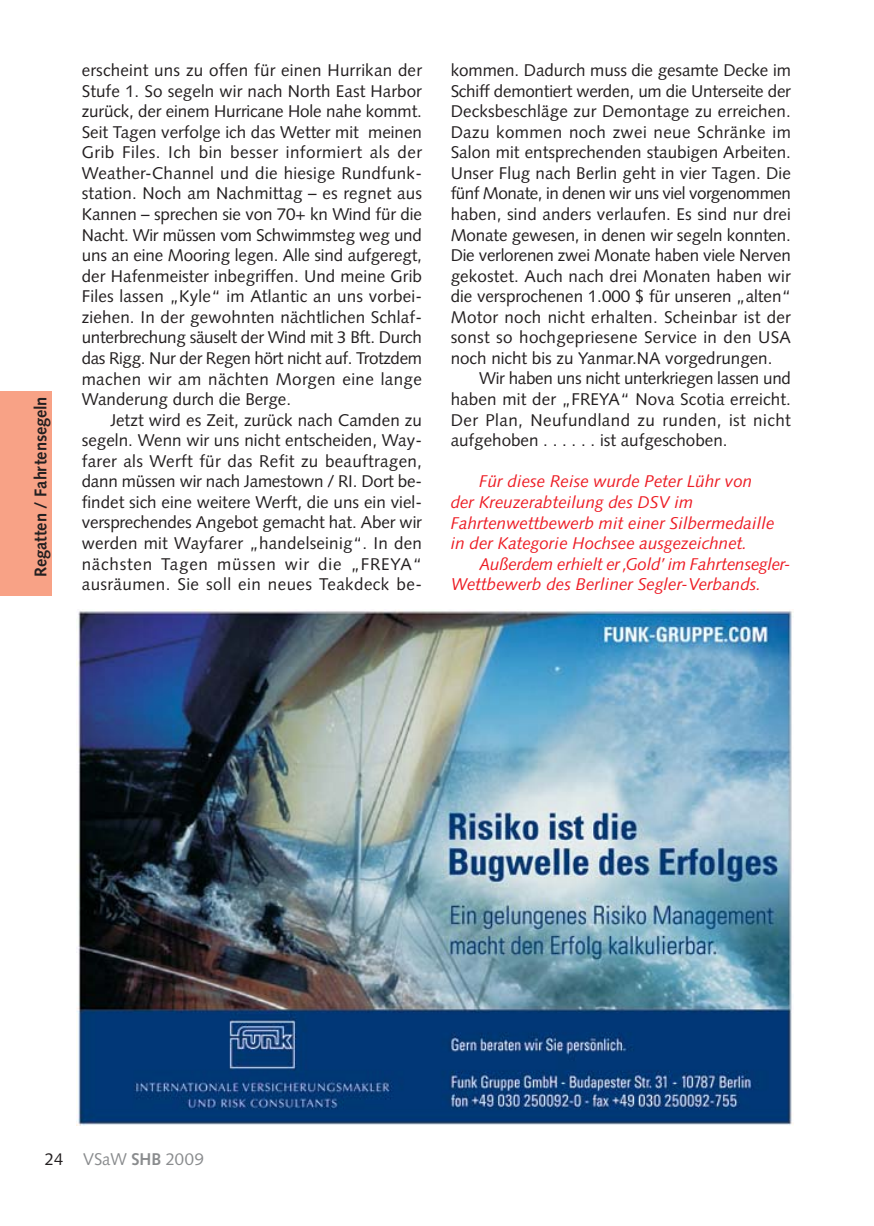
<style>
.page{position:relative;width:874px;height:1226px;background:#fff}
.page>*{position:absolute;margin:0;border:0;box-sizing:border-box;transform-origin:0 0}
.t1{font:17px/20.6px "Syntax";letter-spacing:.02em;color:#231f20;text-align:justify}
.t2{font:italic 17px/20.6px "Syntax";color:#ed1c24}
.t3{font:700 17px "Syntax";letter-spacing:-.005em;color:#231f20}
.t4{font:17px "Syntax";color:#8a8c8e}
.s1{color:#231f20}
.s2{font-weight:700}
</style>
<div class="page">
<img style="left:77px;top:610px;width:715px;height:516px">
<div style="left:1px;top:391px;width:51px;height:204px;background:#f8a286"></div>
<p class="t3" style="left:34px;top:577px;width:182px;rotate:-90deg">Regatten / Fahrtensegeln</p>
<p class="t1" style="left:82px;top:61px;width:342px">erscheint uns zu offen für einen Hurrikan der Stufe 1. So segeln wir nach North East Harbor zurück, der einem Hurricane Hole nahe kommt.<br>Seit Tagen verfolge ich das Wetter mit meinen Grib Files. Ich bin besser informiert als der Weather-Channel und die hiesige Rundfunk&shy;station. Noch am Nachmittag – es regnet aus Kannen – sprechen sie von 70+ kn Wind für die Nacht. Wir müssen vom Schwimmsteg weg und uns an eine Mooring legen. Alle sind aufgeregt, der Hafenmeister inbegriffen. Und meine Grib Files lassen „Kyle“ im Atlantic an uns vorbei&shy;ziehen. In der gewohnten nächtlichen Schlaf&shy;unterbrechung säuselt der Wind mit 3 Bft. Durch das Rigg. Nur der Regen hört nicht auf. Trotzdem machen wir am nächten Morgen eine lange Wanderung durch die Berge.</p>
<p class="t1" style="left:82px;top:411px;width:342px;text-indent:29px">Jetzt wird es Zeit, zurück nach Camden zu segeln. Wenn wir uns nicht entscheiden, Way&shy;farer als Werft für das Refit zu beauftragen, dann müssen wir nach Jamestown / RI. Dort be&shy;findet sich eine weitere Werft, die uns ein viel&shy;versprechendes Angebot gemacht hat. Aber wir werden mit Wayfarer „handelseinig“. In den nächsten Tagen müssen wir die „FREYA“ ausräumen. Sie soll ein neues Teakdeck be-</p>
<p class="t1" style="left:451px;top:61px;width:342px">kommen. Dadurch muss die gesamte Decke im Schiff demontiert werden, um die Unterseite der Decksbeschläge zur Demontage zu erreichen.<br>Dazu kommen noch zwei neue Schränke im Salon mit entsprechenden staubigen Arbeiten.<br>Unser Flug nach Berlin geht in vier Tagen. Die fünf Monate, in denen wir uns viel vorgenommen haben, sind anders verlaufen. Es sind nur drei Monate gewesen, in denen wir segeln konnten.<br>Die verlorenen zwei Monate haben viele Nerven gekostet. Auch nach drei Monaten haben wir die versprochenen 1.000 $ für unseren „alten“ Motor noch nicht erhalten. Scheinbar ist der sonst so hochgepriesene Service in den USA noch nicht bis zu Yanmar.NA vorgedrungen.</p>
<p class="t1" style="left:451px;top:370px;width:342px;text-indent:29px">Wir haben uns nicht unterkriegen lassen und haben mit der „FREYA“ Nova Scotia erreicht.<br>Der Plan, Neufundland zu runden, ist nicht aufgehoben . . . . . . ist aufgeschoben.</p>
<p class="t2" style="left:451px;top:473px;width:326px;text-indent:29px">Für diese Reise wurde Peter Lühr von der Kreuzerabteilung des DSV im Fahrtenwettbewerb mit einer Silbermedaille in der Kategorie Hochsee ausgezeichnet.</p>
<p class="t2" style="left:451px;top:555px;width:342px;text-indent:29px">Außerdem erhielt er ‚Gold’ im Fahrtensegler-<br>Wettbewerb des Berliner Segler-Verbands.</p>
<p class="t4" style="left:45px;top:1152px;width:161px"><span class="s1">24</span> VSaW <span class="s2">SHB</span> 2009</p>
</div>
